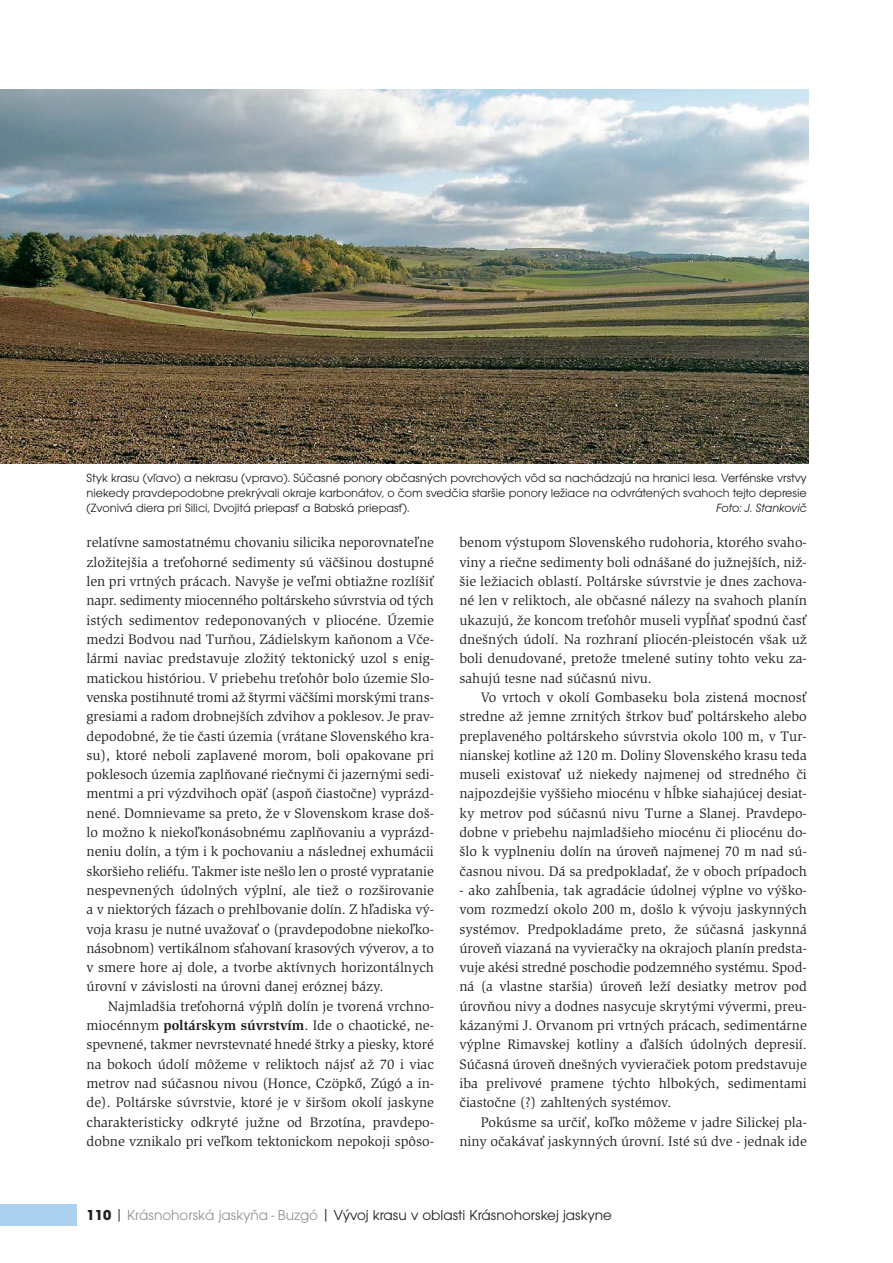
<style>
.page{position:relative;width:893px;height:1263px;background:#fff}
.page>*{position:absolute;margin:0;border:0;box-sizing:border-box;transform-origin:0 0}
.t1{font:15px "Avant Gar Got Itc TCE";color:#231f20}
.t2{font:14.25px/19.4px "Slimbach Itc TCE";color:#231f20;text-align:justify}
.t3{font:12.45px/15px "Avant Gar Got Itc TCE";color:#231f20;text-align:justify}
.t4{font:12.45px "Avant Gar Got Itc TCE Book Obli";color:#231f20}
.s1{font-weight:700}
.s2{color:#939598}
</style>
<div class="page">
<div style="left:0;top:1205px;width:77px;height:21px;background:#acd1ef"></div>
<img style="left:0;top:89px;width:808px;height:374px">
<p class="t3" style="left:87px;top:471px;width:721px">Styk krasu (vľavo) a nekrasu (vpravo). Súčasné ponory občasných povrchových vôd sa nachádzajú na hranici lesa. Verfénske vrstvy niekedy pravdepodobne prekrývali okraje karbonátov, o čom svedčia staršie ponory ležiace na odvrátených svahoch tejto depresie (Zvonivá diera pri Silici, Dvojitá priepasť a Babská priepasť).</p>
<p class="t4" style="left:716px;top:503px;width:92px">Foto: J. Stankovič</p>
<p class="t2" style="left:87px;top:534px;width:349px">relatívne samostatnému chovaniu silicika neporovnateľne zložitejšia a treťohorné sedimenty sú väčšinou dostupné len pri vrtných prácach. Navyše je veľmi obtiažne rozlíšiť napr. sedimenty miocenného poltárskeho súvrstvia od tých istých sedimentov redeponovaných v pliocéne. Územie medzi Bodvou nad Turňou, Zádielskym kaňonom a Vče&shy;lármi naviac predstavuje zložitý tektonický uzol s enig&shy;matickou históriou. V priebehu treťohôr bolo územie Slo&shy;venska postihnuté tromi až štyrmi väčšími morskými trans&shy;gresiami a radom drobnejších zdvihov a poklesov. Je prav&shy;depodobné, že tie časti územia (vrátane Slovenského kra&shy;su), ktoré neboli zaplavené morom, boli opakovane pri poklesoch územia zaplňované riečnymi či jazernými sedi&shy;mentmi a pri výzdvihoch opäť (aspoň čiastočne) vyprázd&shy;nené. Domnievame sa preto, že v Slovenskom krase doš&shy;lo možno k niekoľkonásobnému zaplňovaniu a vyprázd&shy;neniu dolín, a tým i k pochovaniu a následnej exhumácii skoršieho reliéfu. Takmer iste nešlo len o prosté vypratanie nespevnených údolných výplní, ale tiež o rozširovanie a v niektorých fázach o prehlbovanie dolín. Z hľadiska vý&shy;voja krasu je nutné uvažovať o (pravdepodobne niekoľko&shy;násobnom) vertikálnom sťahovaní krasových výverov, a to v smere hore aj dole, a tvorbe aktívnych horizontálnych úrovní v závislosti na úrovni danej eróznej bázy.</p>
<p class="t2" style="left:87px;top:998px;width:349px;text-indent:21px">Najmladšia treťohorná výplň dolín je tvorená vrchno&shy;miocénnym <span class="s1">poltárskym súvrstvím</span>. Ide o chaotické, ne&shy;spevnené, takmer nevrstevnaté hnedé štrky a piesky, ktoré na bokoch údolí môžeme v reliktoch nájsť až 70 i viac metrov nad súčasnou nivou (Honce, Czöpkő, Zúgó a in&shy;de). Poltárske súvrstvie, ktoré je v širšom okolí jaskyne charakteristicky odkryté južne od Brzotína, pravdepo&shy;dobne vznikalo pri veľkom tektonickom nepokoji spôso-</p>
<p class="t2" style="left:459px;top:534px;width:349px">benom výstupom Slovenského rudohoria, ktorého svaho&shy;viny a riečne sedimenty boli odnášané do južnejších, niž&shy;šie ležiacich oblastí. Poltárske súvrstvie je dnes zachova&shy;né len v reliktoch, ale občasné nálezy na svahoch planín ukazujú, že koncom treťohôr museli vypĺňať spodnú časť dnešných údolí. Na rozhraní pliocén-pleistocén však už boli denudované, pretože tmelené sutiny tohto veku za&shy;sahujú tesne nad súčasnú nivu.</p>
<p class="t2" style="left:459px;top:689px;width:349px;text-indent:21px">Vo vrtoch v okolí Gombaseku bola zistená mocnosť stredne až jemne zrnitých štrkov buď poltárskeho alebo preplaveného poltárskeho súvrstvia okolo 100 m, v Tur&shy;nianskej kotline až 120 m. Doliny Slovenského krasu teda museli existovať už niekedy najmenej od stredného či najpozdejšie vyššieho miocénu v hĺbke siahajúcej desiat&shy;ky metrov pod súčasnú nivu Turne a Slanej. Pravdepo&shy;dobne v priebehu najmladšieho miocénu či pliocénu do&shy;šlo k vyplneniu dolín na úroveň najmenej 70 m nad sú&shy;časnou nivou. Dá sa predpokladať, že v oboch prípadoch</p>
<p class="t2" style="left:459px;top:882px;width:349px">- ako zahĺbenia, tak agradácie údolnej výplne vo výško&shy;vom rozmedzí okolo 200 m, došlo k vývoju jaskynných systémov. Predpokladáme preto, že súčasná jaskynná úroveň viazaná na vyvieračky na okrajoch planín predsta&shy;vuje akési stredné poschodie podzemného systému. Spod&shy;ná (a vlastne staršia) úroveň leží desiatky metrov pod úrovňou nivy a dodnes nasycuje skrytými vývermi, preu&shy;kázanými J. Orvanom pri vrtných prácach, sedimentárne výplne Rimavskej kotliny a ďalších údolných depresií.<br>Súčasná úroveň dnešných vyvieračiek potom predstavuje iba prelivové pramene týchto hlbokých, sedimentami čiastočne (?) zahltených systémov.</p>
<p class="t2" style="left:459px;top:1113px;width:349px;text-align:right">Pokúsme sa určiť, koľko môžeme v jadre Silickej pla&shy;niny očakávať jaskynných úrovní. Isté sú dve - jednak ide</p>
<p class="t1" style="left:87px;top:1209px;width:527px"><span class="s1">110</span> | <span class="s2">Krásnohorská jaskyňa - Buzgó</span> | Vývoj krasu v oblasti Krásnohorskej jaskyne</p>
</div>
